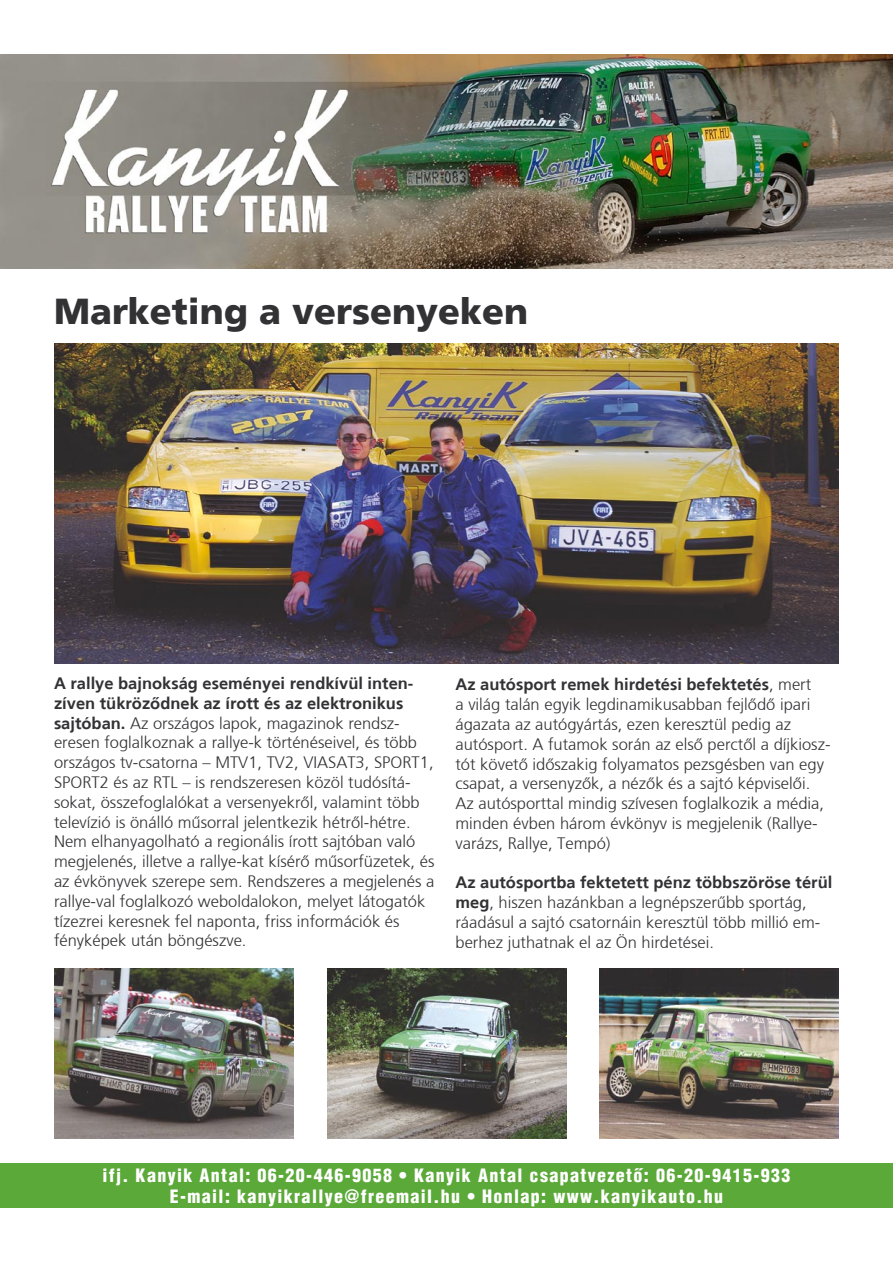
<style>
.page{position:relative;width:893px;height:1263px;background:#fff}
.page>*{position:absolute;margin:0;border:0;box-sizing:border-box;transform-origin:0 0}
.t1{font:900 36px "H Fruti";color:#323235}
.t2{font:900 condensed 18px "H Helvetica";letter-spacing:.075em;color:#fff}
.t3{font:300 16.5px/19.8px "H Fruti";color:#323235}
.s1{font-weight:700}
</style>
<div class="page">
<img style="left:0;top:54px;width:893px;height:215px">
<img style="left:54px;top:343px;width:785px;height:320px">
<img style="left:54px;top:968px;width:239px;height:170px">
<img style="left:327px;top:968px;width:240px;height:170px">
<img style="left:599px;top:968px;width:240px;height:170px">
<div style="left:0;top:1163px;width:893px;height:45px;background:#5ba938"></div>
<p class="t1" style="left:54px;top:290px;width:476px">Marketing a versenyeken</p>
<p class="t3" style="left:54px;top:673px;width:382px"><span class="s1">A rallye bajnokság eseményei rendkívül inten&shy;zíven tükröződnek az írott és az elektronikus sajtóban.</span> Az országos lapok, magazinok rendsz&shy;eresen foglalkoznak a rallye-k történéseivel, és több országos tv-csatorna – MTV1, TV2, VIASAT3, SPORT1, SPORT2 és az RTL – is rendszeresen közöl tudósítá&shy;sokat, összefoglalókat a versenyekről, valamint több televízió is önálló műsorral jelentkezik hétről-hétre.<br>Nem elhanyagolható a regionális írott sajtóban való megjelenés, illetve a rallye-kat kísérő műsorfüzetek, és az évkönyvek szerepe sem. Rendszeres a megjelenés a rallye-val foglalkozó weboldalokon, melyet látogatók tízezrei keresnek fel naponta, friss információk és fényképek után böngészve.</p>
<p class="t3" style="left:455px;top:675px;width:376px"><span class="s1">Az autósport remek hirdetési befektetés</span>, mert<br>a világ talán egyik legdinamikusabban fejlődő ipari ágazata az autógyártás, ezen keresztül pedig az autósport. A futamok során az első perctől a díjkiosz&shy;tót követő időszakig folyamatos pezsgésben van egy csapat, a versenyzők, a nézők és a sajtó képviselői.<br>Az autósporttal mindig szívesen foglalkozik a média, minden évben három évkönyv is megjelenik (Rallye&shy;varázs, Rallye, Tempó)</p>
<p class="t3" style="left:455px;top:873px;width:378px"><span class="s1">Az autósportba fektetett pénz többszöröse térül meg</span>, hiszen hazánkban a legnépszerűbb sportág, ráadásul a sajtó csatornáin keresztül több millió em&shy;berhez juthatnak el az Ön hirdetései.</p>
<p class="t2" style="left:102px;top:1164px;width:690px">ifj. Kanyik Antal: 06-20-446-9058 • Kanyik Antal csapatvezetõ: 06-20-9415-933</p>
<p class="t2" style="left:170px;top:1185px;width:555px">E-mail: kanyikrallye@freemail.hu • Honlap: www.kanyikauto.hu</p>
</div>
